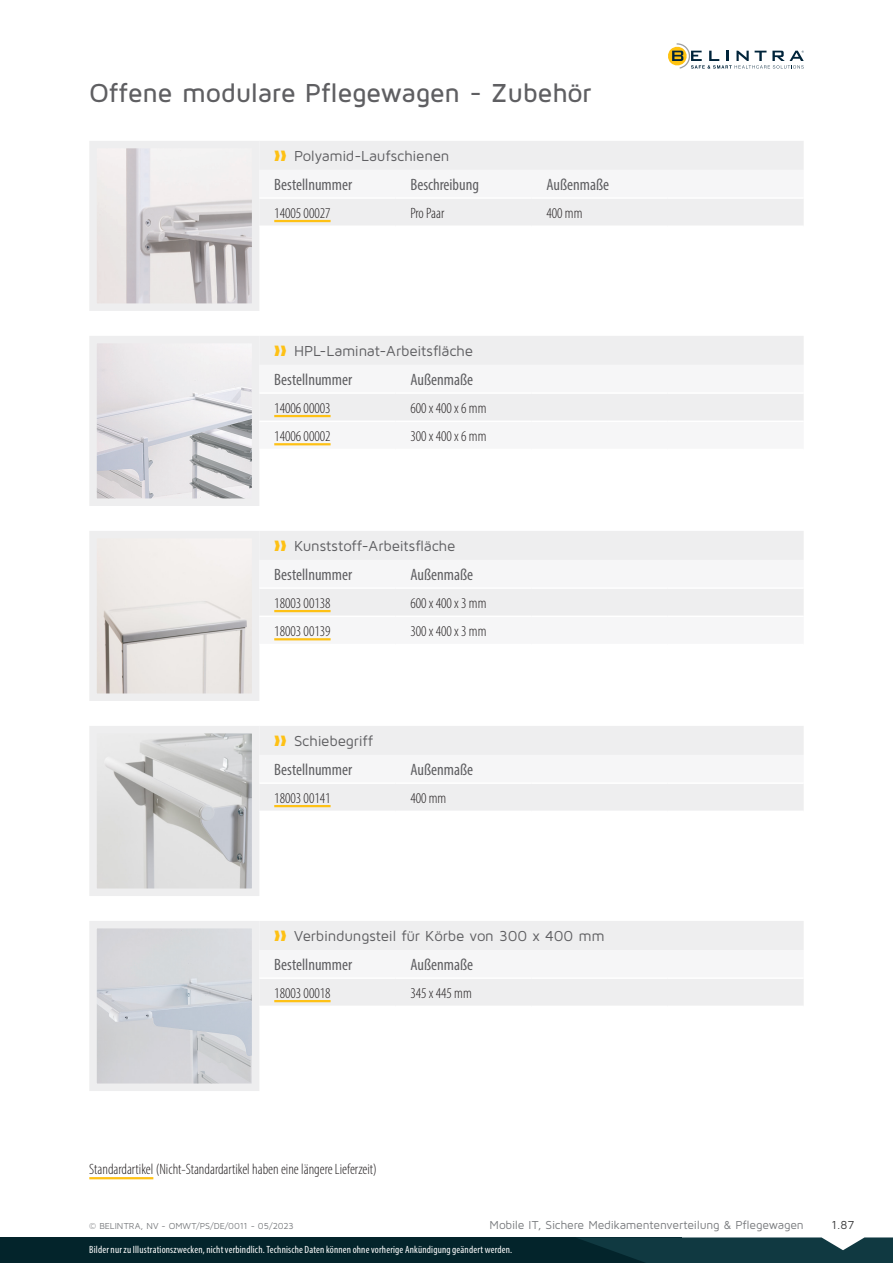
<style>
.page{position:relative;width:893px;height:1263px;background:#fff}
.page>*{position:absolute;margin:0;border:0;box-sizing:border-box;transform-origin:0 0}
.main__header_3_NL{font:500 27px "Maven Pro";letter-spacing:-.015em;color:#5f5f62}
.table__header_2_NL{font:condensed 16.5px "Myriad Pro";color:#5f5f62}
.table__body_NL{font:300 condensed 15px "Myriad Pro";color:#231f20}
.t1{font:15px "Maven Pro";letter-spacing:-.015em;color:#5f5f62}
.Standaardproduct{font:300 condensed 15px "Myriad Pro";color:#231f20}
.t2{font:12px "Maven Pro";letter-spacing:-.015em;color:#7a7c7f}
.t3{font:12px "Maven Pro";color:#3c3c3d}
.t4{font:condensed 10.5px "Myriad Pro";letter-spacing:.015em;color:#fff}
.Paragraph_Style_2{font:9px "Maven Pro";letter-spacing:-.005em;color:#7a7c7f}
.s1{color:#fec115}
</style>
<div class="page">
<img style="left:98px;top:735px;width:152px;height:152px">
<div style="left:89px;top:726px;width:170px;height:170px;border:8px solid #eeeeef"></div>
<img style="left:98px;top:150px;width:152px;height:152px">
<div style="left:89px;top:141px;width:170px;height:170px;border:8px solid #eeeeef"></div>
<img style="left:98px;top:345px;width:152px;height:152px">
<div style="left:89px;top:336px;width:170px;height:170px;border:8px solid #eeeeef"></div>
<img style="left:98px;top:540px;width:152px;height:152px">
<div style="left:89px;top:531px;width:170px;height:170px;border:8px solid #eeeeef"></div>
<img style="left:98px;top:930px;width:152px;height:152px">
<div style="left:89px;top:921px;width:170px;height:170px;border:8px solid #eeeeef"></div>
<svg style="left:668px;top:43px;width:136px;height:26px"></svg>
<div style="left:0;top:1237px;width:682px;height:26px;background:#03242b"></div>
<svg style="left:577px;top:1237px;width:316px;height:26px"></svg>
<div style="left:259px;top:726px;width:545px;height:84px;background:#eeeeef"></div>
<div style="left:259px;top:755px;width:545px;height:27px;background:#f6f6f7"></div>
<hr style="left:668px;top:782px;width:136px;height:2px;background:#fff">
<hr style="left:259px;top:782px;width:136px;height:2px;background:#fff">
<hr style="left:395px;top:782px;width:136px;height:2px;background:#fff">
<hr style="left:531px;top:782px;width:137px;height:2px;background:#fff">
<hr style="left:274px;top:805px;width:57px;height:2px;background:#fec115">
<div style="left:259px;top:141px;width:545px;height:84px;background:#eeeeef"></div>
<div style="left:259px;top:170px;width:545px;height:27px;background:#f6f6f7"></div>
<hr style="left:259px;top:197px;width:136px;height:2px;background:#fff">
<hr style="left:395px;top:197px;width:136px;height:2px;background:#fff">
<hr style="left:531px;top:197px;width:137px;height:2px;background:#fff">
<hr style="left:668px;top:197px;width:136px;height:2px;background:#fff">
<hr style="left:274px;top:220px;width:57px;height:2px;background:#fec115">
<div style="left:259px;top:336px;width:545px;height:29px;background:#eeeeef"></div>
<div style="left:259px;top:394px;width:545px;height:52px;background:#eeeeef"></div>
<hr style="left:668px;top:420px;width:136px;height:2px;background:#fff">
<hr style="left:259px;top:420px;width:136px;height:2px;background:#fff">
<hr style="left:395px;top:420px;width:136px;height:2px;background:#fff">
<hr style="left:531px;top:420px;width:137px;height:2px;background:#fff">
<hr style="left:274px;top:415px;width:57px;height:2px;background:#fec115">
<hr style="left:274px;top:443px;width:57px;height:2px;background:#fec115">
<div style="left:259px;top:531px;width:545px;height:29px;background:#eeeeef"></div>
<div style="left:259px;top:589px;width:545px;height:52px;background:#eeeeef"></div>
<hr style="left:668px;top:615px;width:136px;height:2px;background:#fff">
<hr style="left:259px;top:615px;width:136px;height:2px;background:#fff">
<hr style="left:395px;top:615px;width:136px;height:2px;background:#fff">
<hr style="left:531px;top:615px;width:137px;height:2px;background:#fff">
<hr style="left:274px;top:610px;width:57px;height:2px;background:#fec115">
<hr style="left:274px;top:638px;width:57px;height:2px;background:#fec115">
<div style="left:259px;top:921px;width:545px;height:84px;background:#eeeeef"></div>
<div style="left:259px;top:950px;width:545px;height:27px;background:#f6f6f7"></div>
<hr style="left:259px;top:977px;width:136px;height:2px;background:#fff">
<hr style="left:395px;top:977px;width:136px;height:2px;background:#fff">
<hr style="left:531px;top:977px;width:137px;height:2px;background:#fff">
<hr style="left:668px;top:977px;width:136px;height:2px;background:#fff">
<hr style="left:274px;top:1000px;width:57px;height:2px;background:#fec115">
<hr style="left:89px;top:1177px;width:64px;height:2px;background:#fec115">
<p class="main__header_3_NL" style="left:89px;top:76px;width:504px">Offene modulare Pflegewagen - Zubehör</p>
<p class="t1" style="left:274px;top:147px;width:177px"><span class="s1">❱❱</span> Polyamid-Laufschienen</p>
<p class="table__header_2_NL" style="left:274px;top:175px;width:79px">Bestellnummer</p>
<p class="table__header_2_NL" style="left:410px;top:175px;width:70px">Beschreibung</p>
<p class="table__header_2_NL" style="left:546px;top:175px;width:64px">Außenmaße</p>
<p class="Standaardproduct" style="left:274px;top:204px;width:58px">14005 00027</p>
<p class="table__body_NL" style="left:410px;top:204px;width:36px">Pro Paar</p>
<p class="table__body_NL" style="left:546px;top:204px;width:38px">400 mm</p>
<p class="t1" style="left:274px;top:342px;width:200px"><span class="s1">❱❱</span> HPL-Laminat-Arbeitsfläche</p>
<p class="table__header_2_NL" style="left:274px;top:370px;width:79px">Bestellnummer</p>
<p class="table__header_2_NL" style="left:410px;top:370px;width:64px">Außenmaße</p>
<p class="Standaardproduct" style="left:274px;top:399px;width:58px">14006 00003</p>
<p class="table__body_NL" style="left:410px;top:399px;width:78px">600 x 400 x 6 mm</p>
<p class="Standaardproduct" style="left:274px;top:427px;width:58px">14006 00002</p>
<p class="table__body_NL" style="left:410px;top:427px;width:78px">300 x 400 x 6 mm</p>
<p class="t1" style="left:274px;top:537px;width:183px"><span class="s1">❱❱</span> Kunststoff-Arbeitsfläche</p>
<p class="table__header_2_NL" style="left:274px;top:565px;width:79px">Bestellnummer</p>
<p class="table__header_2_NL" style="left:410px;top:565px;width:64px">Außenmaße</p>
<p class="Standaardproduct" style="left:274px;top:594px;width:58px">18003 00138</p>
<p class="table__body_NL" style="left:410px;top:594px;width:78px">600 x 400 x 3 mm</p>
<p class="Standaardproduct" style="left:274px;top:622px;width:58px">18003 00139</p>
<p class="table__body_NL" style="left:410px;top:622px;width:78px">300 x 400 x 3 mm</p>
<p class="t1" style="left:274px;top:732px;width:100px"><span class="s1">❱❱</span> Schiebegriff</p>
<p class="table__header_2_NL" style="left:274px;top:760px;width:79px">Bestellnummer</p>
<p class="table__header_2_NL" style="left:410px;top:760px;width:64px">Außenmaße</p>
<p class="Standaardproduct" style="left:274px;top:789px;width:58px">18003 00141</p>
<p class="table__body_NL" style="left:410px;top:789px;width:38px">400 mm</p>
<p class="t1" style="left:274px;top:927px;width:332px"><span class="s1">❱❱</span> Verbindungsteil für Körbe von 300 x 400 mm</p>
<p class="table__header_2_NL" style="left:274px;top:955px;width:79px">Bestellnummer</p>
<p class="table__header_2_NL" style="left:410px;top:955px;width:64px">Außenmaße</p>
<p class="Standaardproduct" style="left:274px;top:984px;width:58px">18003 00018</p>
<p class="table__body_NL" style="left:410px;top:984px;width:63px">345 x 445 mm</p>
<p class="table__body_NL" style="left:89px;top:1160px;width:289px">Standardartikel (Nicht-Standardartikel haben eine längere Lieferzeit)</p>
<p class="t2" style="left:490px;top:1217px;width:316px">Mobile IT, Sichere Medikamentenverteilung &amp; Pflegewagen</p>
<p class="t3" style="left:831px;top:1217px;width:24px">1.87</p>
<p class="t4" style="left:89px;top:1244px;width:424px">Bilder nur zu Illustrationszwecken, nicht verbindlich. Technische Daten können ohne vorherige Ankündigung geändert werden.</p>
<p class="Paragraph_Style_2" style="left:89px;top:1220px;width:206px">© BELINTRA, NV - OMWT/PS/DE/0011 - 05/2023</p>
</div>
